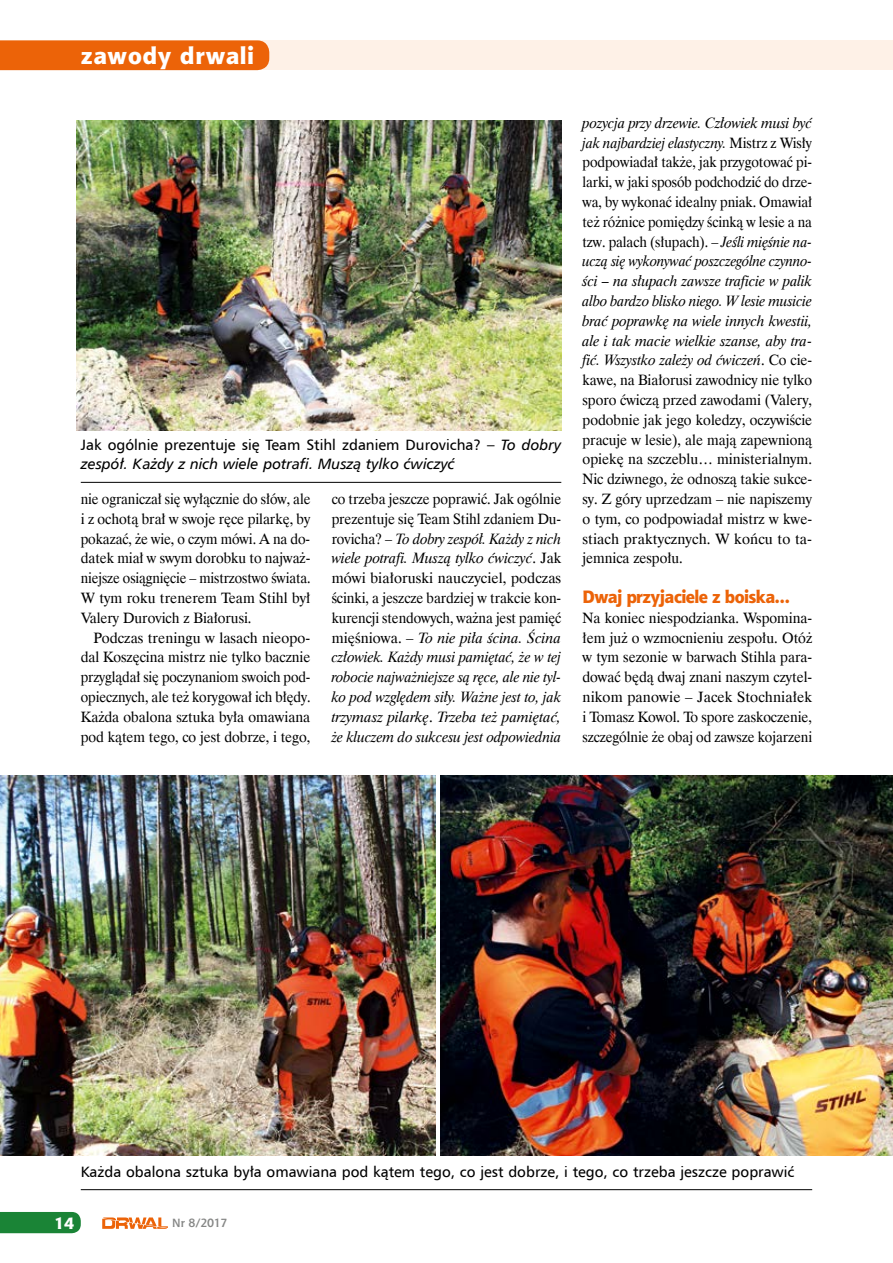
<style>
.page{position:relative;width:893px;height:1263px;background:#fff}
.page>*{position:absolute;margin:0;border:0;box-sizing:border-box;transform-origin:0 0}
.t1{font:24px "Aerton EFN Black";letter-spacing:.04em;color:#fff}
.t2{font:18px "Aerton EFN Black";letter-spacing:-.025em;color:#ec6308;scale:.96 1}
.t3{font:16.5px "Aerton EFN Black";color:#fff}
.t4{font:15px/19.8px "Dutch 801 EU";letter-spacing:-.005em;color:#000;text-align:justify;scale:.93 1}
.t5{font:italic 15px/19.8px "Dutch 801 EU";letter-spacing:-.005em;color:#000;text-align:justify;scale:.94 1}
.t6{font:15px/19.8px "Dutch 801 EU";letter-spacing:-.005em;color:#000;text-align:justify;scale:.95 1}
.t7{font:15px/19.8px "Dutch 801 EU";letter-spacing:-.005em;color:#000;text-align:justify}
.t8{font:italic 15px/19.5px "Humnst 777 EU";color:#000}
.t9{font:15px "Humnst 777 EU";color:#000}
.t10{font:700 12px "Aerton EFN";letter-spacing:-.025em;color:#868786}
.s1{font-style:normal}
.s2{font-style:italic}
</style>
<div class="page">
<div style="left:0;top:40px;width:893px;height:30px;background:#fef1e7"></div>
<div style="left:0;top:1212px;width:81px;height:21px;background:#1a8436"></div>
<svg style="left:102px;top:1217px;width:66px;height:12px"></svg>
<img style="left:0;top:775px;width:436px;height:380px">
<img style="left:440px;top:775px;width:453px;height:380px">
<img style="left:77px;top:121px;width:484px;height:310px">
<hr style="left:81px;top:482px;width:480px;height:1px;background:#000">
<hr style="left:81px;top:1189px;width:731px;height:1px;background:#000">
<div style="left:0;top:40px;width:269px;height:30px;background:#ec6308"></div>
<h1 class="t1" style="left:81px;top:41px;width:175px">zawody drwali</h1>
<p class="t8" style="left:81px;top:435px;width:482px"><span class="s1">Jak ogólnie prezentuje się Team Stihl zdaniem Durovicha? –</span> To dobry zespół. Każdy z nich wiele potrafi. Muszą tylko ćwiczyć</p>
<p class="t4" style="left:81px;top:489px;width:249px">nie ograniczał się wyłącznie do słów, ale i z ochotą brał w swoje ręce pilarkę, by pokazać, że wie, o czym mówi. A na do&shy;datek miał w swym dorobku to najważ&shy;niejsze osiągnięcie – mistrzostwo świata.<br>W tym roku trenerem Team Stihl był Valery Durovich z Białorusi.</p>
<p class="t7" style="left:81px;top:628px;width:231px;text-indent:13px">Podczas treningu w lasach nieopo&shy;dal Koszęcina mistrz nie tylko bacznie przyglądał się poczynaniom swoich pod&shy;opiecznych, ale też korygował ich błędy.<br>Każda obalona sztuka była omawiana pod kątem tego, co jest dobrze, i tego,</p>
<p class="t5" style="left:332px;top:489px;width:246px"><span class="s1">co trzeba jeszcze poprawić. Jak ogólnie prezentuje się Team Stihl zdaniem Du&shy;rovicha? –</span> To dobry zespół. Każdy z nich wiele potrafi. Muszą tylko ćwiczyć<span class="s1">. Jak mówi białoruski nauczyciel, podczas ścinki, a jeszcze bardziej w trakcie kon&shy;kurencji stendowych, ważna jest pamięć mięśniowa. –</span> To nie piła ścina. Ścina człowiek. Każdy musi pamiętać, że w tej robocie najważniejsze są ręce, ale nie tyl&shy;ko pod względem siły. Ważne jest to, jak trzymasz pilarkę<span class="s1">.</span> Trzeba też pamiętać, że kluczem do sukcesu jest odpowiednia</p>
<p class="t4" style="left:583px;top:113px;width:249px"><span class="s2">pozycja przy drzewie. Człowiek musi być jak najbardziej elastyczny.</span> Mistrz z Wisły podpowiadał także, jak przygotować pi&shy;larki, w jaki sposób podchodzić do drze&shy;wa, by wykonać idealny pniak. Omawiał też różnice pomiędzy ścinką w lesie a na tzw. palach (słupach). – <span class="s2">Jeśli mięśnie na&shy;uczą się wykonywać poszczególne czynno&shy;ści – na słupach zawsze traficie w palik albo bardzo blisko niego. W lesie musicie brać poprawkę na wiele innych kwestii, ale i tak macie wielkie szanse, aby tra&shy;fić. Wszystko zależy od ćwiczeń</span>. Co cie&shy;kawe, na Białorusi zawodnicy nie tylko sporo ćwiczą przed zawodami (Valery, podobnie jak jego koledzy, oczywiście pracuje w lesie), ale mają zapewnioną opiekę na szczeblu… ministerialnym.<br>Nic dziwnego, że odnoszą takie sukce&shy;sy. Z góry uprzedzam – nie napiszemy o tym, co podpowiadał mistrz w kwe&shy;stiach praktycznych. W końcu to ta&shy;jemnica zespołu.</p>
<p class="t2" style="left:583px;top:586px;width:217px">Dwaj przyjaciele z boiska…</p>
<p class="t6" style="left:583px;top:608px;width:243px">Na koniec niespodzianka. Wspomina&shy;łem już o wzmocnieniu zespołu. Otóż w tym sezonie w barwach Stihla para&shy;dować będą dwaj znani naszym czytel&shy;nikom panowie – Jacek Stochniałek i Tomasz Kowol. To spore zaskoczenie, szczególnie że obaj od zawsze kojarzeni</p>
<p class="t9" style="left:81px;top:1162px;width:715px">Każda obalona sztuka była omawiana pod kątem tego, co jest dobrze, i tego, co trzeba jeszcze poprawić</p>
<p class="t3" style="left:54px;top:1213px;width:22px">14</p>
<p class="t10" style="left:172px;top:1216px;width:57px">Nr 8/2017</p>
</div>
